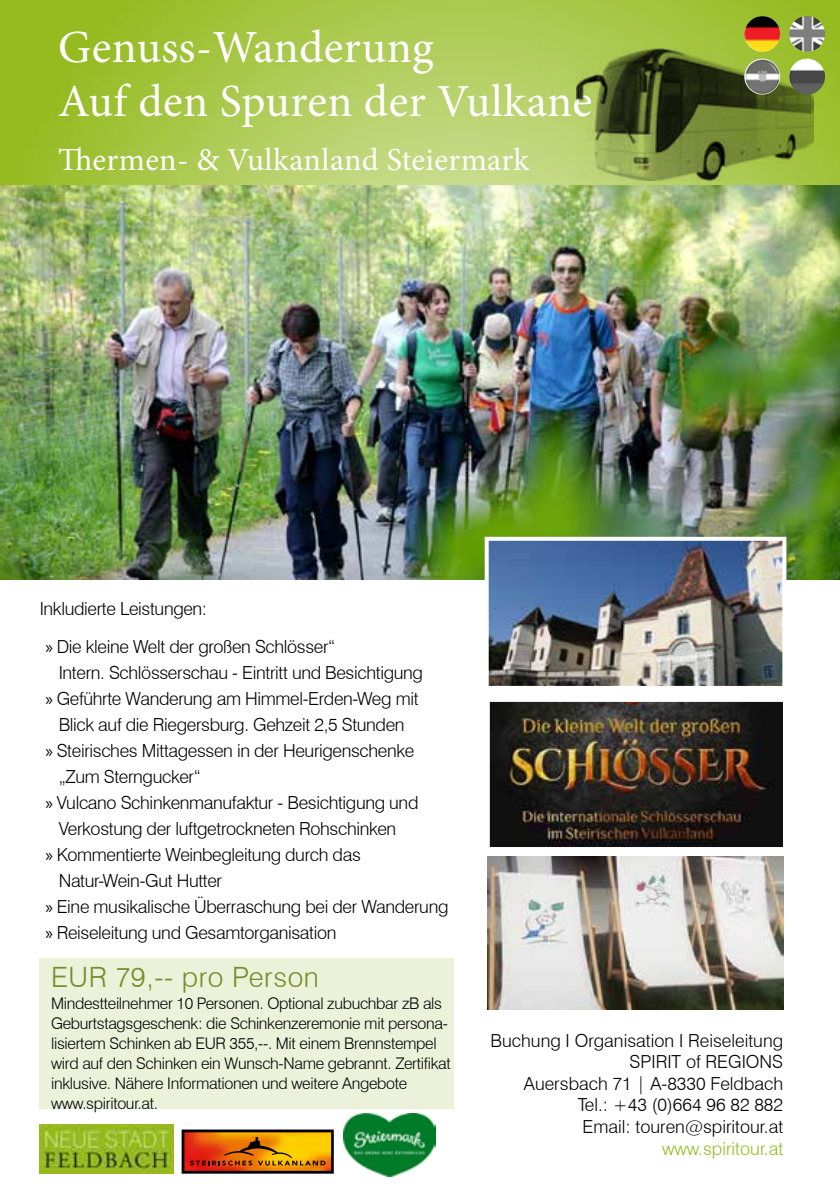
<style>
.page{position:relative;width:840px;height:1191px;background:#fff}
.page>*{position:absolute;margin:0;border:0;box-sizing:border-box;transform-origin:0 0}
.t1{font:46px/54px "Minion Pro";letter-spacing:.01em;color:#fff}
.t2{font:32px "Minion Pro";letter-spacing:.01em;color:#fff}
.t3{font:300 28px "Swiss 721 BT";letter-spacing:.02em;color:#748f2a}
.t4{font:300 18px/38px "Swiss 721 BT";letter-spacing:-.02em;color:#000}
.t5{font:300 18px/21.6px "Swiss 721 BT";color:#000;text-align:right}
.t6{font:300 18px "Swiss 721 BT";color:#95bb20}
.t7{font:300 16px/20px "Swiss 721 BT";letter-spacing:-.02em;color:#000}
.s1{font-family:"Myriad Pro";font-weight:400}
</style>
<div class="page">
<img style="left:0;top:0;width:839px;height:580px">
<svg style="left:181px;top:1129px;width:152px;height:44px;background:#be6909"></svg>
<img style="left:40px;top:1124px;width:134px;height:49px">
<div style="left:40px;top:958px;width:414px;height:151px;background:#ecf1da"></div>
<img style="left:487px;top:856px;width:295px;height:153px">
<img style="left:490px;top:703px;width:291px;height:143px">
<div style="left:485px;top:698px;width:302px;height:153px;border:4px solid #fff"></div>
<img style="left:489px;top:542px;width:291px;height:143px">
<div style="left:484px;top:537px;width:301px;height:153px;border:4px solid #fff"></div>
<img style="left:343px;top:1113px;width:92px;height:63px">
<img style="left:576px;top:48px;width:237px;height:132px">
<img style="left:788px;top:16px;width:36px;height:36px;border-radius:18px">
<img style="left:743px;top:16px;width:36px;height:36px;border-radius:18px">
<img style="left:743px;top:59px;width:36px;height:35px;border-radius:18px">
<img style="left:788px;top:59px;width:36px;height:35px">
<h1 class="t1" style="left:58px;top:21px;width:535px">Genuss-Wanderung<br>Auf den Spuren der Vulkane</h1>
<h2 class="t2" style="left:58px;top:139px;width:472px">Thermen- &amp; Vulkanland Steiermark</h2>
<p class="t4" style="left:45px;top:589px;width:291px;text-indent:-6px">Inkludierte Leistungen:<br><span class="s1">»</span> Die kleine Welt der großen Schlösser“</p>
<p class="t4" style="left:59px;top:653px;width:365px">Intern. Schlösserschau - Eintritt und Besichtigung</p>
<p class="t4" style="left:45px;top:679px;width:374px"><span class="s1">»</span> Geführte Wanderung am Himmel-Erden-Weg mit</p>
<p class="t4" style="left:59px;top:705px;width:347px">Blick auf die Riegersburg. Gehzeit 2,5 Stunden</p>
<p class="t4" style="left:45px;top:731px;width:370px"><span class="s1">»</span> Steirisches Mittagessen in der Heurigenschenke</p>
<p class="t4" style="left:59px;top:757px;width:144px">„Zum Sterngucker“</p>
<p class="t4" style="left:45px;top:783px;width:374px"><span class="s1">»</span> Vulcano Schinkenmanufaktur - Besichtigung und</p>
<p class="t4" style="left:59px;top:809px;width:339px">Verkostung der luftgetrockneten Rohschinken</p>
<p class="t4" style="left:45px;top:835px;width:317px"><span class="s1">»</span> Kommentierte Weinbegleitung durch das</p>
<p class="t4" style="left:59px;top:861px;width:165px">Natur-Wein-Gut Hutter</p>
<p class="t4" style="left:45px;top:887px;width:404px"><span class="s1">»</span> Eine musikalische Überraschung bei der Wanderung</p>
<p class="t4" style="left:45px;top:913px;width:292px"><span class="s1">»</span> Reiseleitung und Gesamtorganisation</p>
<h3 class="t3" style="left:51px;top:960px;width:269px">EUR 79,-- pro Person</h3>
<p class="t7" style="left:51px;top:993px;width:401px">Mindestteilnehmer 10 Personen. Optional zubuchbar zB als Geburtstagsgeschenk: die Schinkenzeremonie mit persona&shy;lisiertem Schinken ab EUR 355,--. Mit einem Brennstempel wird auf den Schinken ein Wunsch-Name gebrannt. Zertifikat inklusive. Nähere Informationen und weitere Angebote www.spiritour.at.</p>
<p class="t5" style="left:490px;top:1029px;width:294px">Buchung I Organisation I Reiseleitung<br>SPIRIT of REGIONS<br>Auersbach 71 | A-8330 Feldbach<br>Tel.: +43 (0)664 96 82 882<br>Email: touren@spiritour.at</p>
<p class="t6" style="left:661px;top:1137px;width:123px">www.spiritour.at</p>
</div>
